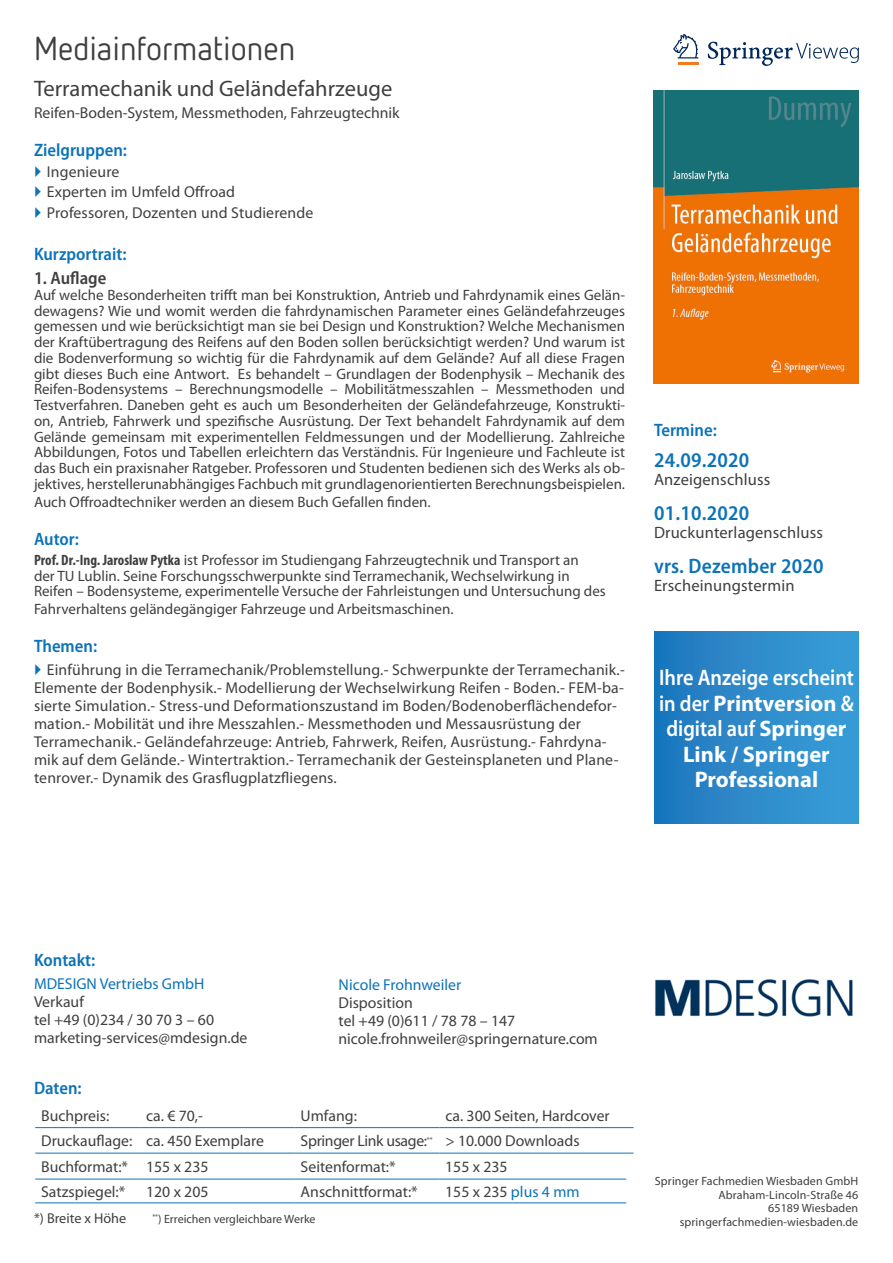
<style>
.page{position:relative;width:893px;height:1263px;background:#fff}
.page>*{position:absolute;margin:0;border:0;box-sizing:border-box;transform-origin:0 0}
.t1{font:33px "Netto OT";color:#3f3f3f}
.IN-M_streamer{font:700 22.5px/25.5px "Myriad Pro";color:#fff;text-align:center}
.Buchtitel{font:22.5px "Myriad Pro";color:#3f3f3f}
.AS_DU_ET{font:600 semi-condensed 21px "Myriad Pro";letter-spacing:.01em;color:#0c73b7}
.Zwischenüberschrift{font:600 semi-condensed 18px "Myriad Pro";color:#0c73b7}
.Fließtext{font:600 semi-condensed 18px "Myriad Pro";color:#3f3f3f}
.AS_DU_ET-2{font:16.5px "Myriad Pro";letter-spacing:.01em;color:#3f3f3f}
.Fließtext-2{font:15.75px/18px "Myriad Pro";letter-spacing:.01em;color:#3f3f3f}
.Tabelle_Daten_Seite{font:15.75px "Myriad Pro";color:#3f3f3f}
.Fließtext-3{font:15.75px "Myriad Pro";color:#0c73b7}
.Tabelle_Daten_Seite-2{font:15.75px "Myriad Pro";letter-spacing:-.02em;color:#3f3f3f}
.Fließtext-4{font:15px/15.8px "Myriad Pro";color:#3f3f3f;text-align:justify}
.Fließtext_Druckunter{font:14.25px "Myriad Pro";color:#3f3f3f}
.Fließtext-5{font:12px/13.5px "Myriad Pro";letter-spacing:.01em;color:#3f3f3f;text-align:right}
.Tabelle_Daten_Seite-3{font:7.05px "Myriad Pro";color:#3f3f3f}
.s1{font-weight:700;font-stretch:condensed}
.s2{font-weight:600}
.s3{color:#0c73b7}
</style>
<div class="page">
<hr style="left:35px;top:1179px;width:105px;height:1px;background:#0c73b7">
<hr style="left:140px;top:1179px;width:155px;height:1px;background:#0c73b7">
<hr style="left:295px;top:1179px;width:144px;height:1px;background:#0c73b7">
<hr style="left:439px;top:1179px;width:187px;height:1px;background:#0c73b7">
<hr style="left:35px;top:1202px;width:105px;height:1px;background:#0c73b7">
<hr style="left:140px;top:1202px;width:155px;height:1px;background:#0c73b7">
<hr style="left:295px;top:1202px;width:144px;height:1px;background:#0c73b7">
<hr style="left:439px;top:1202px;width:187px;height:1px;background:#0c73b7">
<svg style="left:673px;top:34px;width:25px;height:24px"></svg>
<hr style="left:678px;top:62px;width:20px;height:3px;background:#f47921">
<svg style="left:708px;top:42px;width:151px;height:24px"></svg>
<hr style="left:35px;top:1127px;width:105px;height:1px;background:#0c73b7">
<hr style="left:140px;top:1127px;width:155px;height:1px;background:#0c73b7">
<hr style="left:295px;top:1127px;width:144px;height:1px;background:#0c73b7">
<hr style="left:439px;top:1127px;width:195px;height:1px;background:#0c73b7">
<hr style="left:35px;top:1153px;width:105px;height:1px;background:#0c73b7">
<hr style="left:140px;top:1153px;width:155px;height:1px;background:#0c73b7">
<hr style="left:295px;top:1153px;width:144px;height:1px;background:#0c73b7">
<hr style="left:439px;top:1153px;width:195px;height:1px;background:#0c73b7">
<img style="left:653px;top:90px;width:205px;height:294px">
<div style="left:654px;top:632px;width:205px;height:192px;background:linear-gradient(to right,#1e77bd,#3b9fd8)"></div>
<img style="left:655px;top:979px;width:198px;height:38px">
<h1 class="t1" style="left:34px;top:28px;width:263px">Mediainformationen</h1>
<p class="Buchtitel" style="left:34px;top:76px;width:360px">Terramechanik und Geländefahrzeuge</p>
<p class="Fließtext-2" style="left:34px;top:104px;width:367px">Reifen-Boden-System, Messmethoden, Fahrzeugtechnik</p>
<p class="Zwischenüberschrift" style="left:34px;top:140px;width:95px">Zielgruppen:</p>
<p class="Fließtext-2" style="left:47px;top:163px;width:74px">Ingenieure</p>
<p class="Fließtext-2" style="left:47px;top:183px;width:190px">Experten im Umfeld Offroad</p>
<p class="Fließtext-2" style="left:47px;top:204px;width:268px">Professoren, Dozenten und Studierende</p>
<p class="Zwischenüberschrift" style="left:34px;top:244px;width:94px">Kurzportrait:</p>
<p class="Fließtext" style="left:34px;top:268px;width:74px">1. Auflage</p>
<p class="Fließtext-4" style="left:34px;top:287px;width:593px">Auf welche Besonderheiten trifft man bei Konstruktion, Antrieb und Fahrdynamik eines Gelän&shy;dewagens? Wie und womit werden die fahrdynamischen Parameter eines Geländefahrzeuges gemessen und wie berücksichtigt man sie bei Design und Konstruktion? Welche Mechanismen der Kraftübertragung des Reifens auf den Boden sollen berücksichtigt werden? Und warum ist die Bodenverformung so wichtig für die Fahrdynamik auf dem Gelände? Auf all diese Fragen gibt dieses Buch eine Antwort. Es behandelt – Grundlagen der Bodenphysik – Mechanik des Reifen-Bodensystems – Berechnungsmodelle – Mobilitätmesszahlen – Messmethoden und Testverfahren. Daneben geht es auch um Besonderheiten der Geländefahrzeuge, Konstrukti&shy;on, Antrieb, Fahrwerk und spezifische Ausrüstung. Der Text behandelt Fahrdynamik auf dem Gelände gemeinsam mit experimentellen Feldmessungen und der Modellierung. Zahlreiche Abbildungen, Fotos und Tabellen erleichtern das Verständnis. Für Ingenieure und Fachleute ist das Buch ein praxisnaher Ratgeber. Professoren und Studenten bedienen sich des Werks als ob&shy;jektives, herstellerunabhängiges Fachbuch mit grundlagenorientierten Berechnungsbeispielen.</p>
<p class="Fließtext-4" style="left:34px;top:494px;width:398px">Auch Offroadtechniker werden an diesem Buch Gefallen finden.</p>
<p class="Zwischenüberschrift" style="left:34px;top:529px;width:46px">Autor:</p>
<p class="Fließtext-4" style="left:34px;top:552px;width:573px;text-align:left"><span class="s1">Prof. Dr.-Ing. Jaroslaw Pytka</span> ist Professor im Studiengang Fahrzeugtechnik und Transport an<br>der TU Lublin. Seine Forschungsschwerpunkte sind Terramechanik, Wechselwirkung in<br>Reifen – Bodensysteme, experimentelle Versuche der Fahrleistungen und Untersuchung des</p>
<p class="Fließtext-4" style="left:34px;top:602px;width:421px">Fahrverhaltens geländegängiger Fahrzeuge und Arbeitsmaschinen.</p>
<p class="Zwischenüberschrift" style="left:34px;top:636px;width:65px">Themen:</p>
<p class="Fließtext-2" style="left:34px;top:661px;width:592px;text-indent:13px">Einführung in die Terramechanik/Problemstellung.- Schwerpunkte der Terramechanik.- Elemente der Bodenphysik.- Modellierung der Wechselwirkung Reifen - Boden.- FEM-ba&shy;sierte Simulation.- Stress-und Deformationszustand im Boden/Bodenoberflächendefor&shy;mation.- Mobilität und ihre Messzahlen.- Messmethoden und Messausrüstung der Terramechanik.- Geländefahrzeuge: Antrieb, Fahrwerk, Reifen, Ausrüstung.- Fahrdyna&shy;mik auf dem Gelände.- Wintertraktion.- Terramechanik der Gesteinsplaneten und Plane&shy;tenrover.- Dynamik des Grasflugplatzfliegens.</p>
<p class="IN-M_streamer" style="left:659px;top:665px;width:196px"><span class="s2">Ihre Anzeige erscheint in der</span> Printversion <span class="s2">&amp; digital auf</span> Springer<br>Link / Springer<br>Professional</p>
<p class="Zwischenüberschrift" style="left:654px;top:420px;width:64px">Termine:</p>
<p class="AS_DU_ET" style="left:654px;top:448px;width:97px">24.09.2020</p>
<p class="AS_DU_ET-2" style="left:654px;top:470px;width:118px">Anzeigenschluss</p>
<p class="AS_DU_ET" style="left:654px;top:501px;width:97px">01.10.2020</p>
<p class="AS_DU_ET-2" style="left:654px;top:523px;width:171px">Druckunterlagenschluss</p>
<p class="AS_DU_ET" style="left:654px;top:554px;width:171px">vrs. Dezember 2020</p>
<p class="AS_DU_ET-2" style="left:654px;top:576px;width:142px">Erscheinungstermin</p>
<p class="Zwischenüberschrift" style="left:34px;top:950px;width:63px">Kontakt:</p>
<p class="Fließtext-3" style="left:34px;top:975px;width:172px">MDESIGN Vertriebs GmbH</p>
<p class="Fließtext-2" style="left:34px;top:993px;width:51px">Verkauf</p>
<p class="Fließtext-2" style="left:34px;top:1011px;width:182px">tel +49 (0)234 / 30 70 3 – 60</p>
<p class="Fließtext-2" style="left:34px;top:1029px;width:215px">marketing-services@mdesign.de</p>
<p class="Fließtext-3" style="left:339px;top:976px;width:124px">Nicole Frohnweiler</p>
<p class="Fließtext-2" style="left:339px;top:994px;width:76px">Disposition</p>
<p class="Fließtext-2" style="left:339px;top:1012px;width:178px">tel +49 (0)611 / 78 78 – 147</p>
<p class="Fließtext-2" style="left:339px;top:1030px;width:261px">nicole.frohnweiler@springernature.com</p>
<p class="Zwischenüberschrift" style="left:34px;top:1078px;width:49px">Daten:</p>
<p class="Tabelle_Daten_Seite" style="left:41px;top:1107px;width:70px">Buchpreis:</p>
<p class="Tabelle_Daten_Seite" style="left:146px;top:1107px;width:58px">ca. € 70,-</p>
<p class="Tabelle_Daten_Seite" style="left:301px;top:1107px;width:58px">Umfang:</p>
<p class="Tabelle_Daten_Seite" style="left:445px;top:1107px;width:166px">ca. 300 Seiten, Hardcover</p>
<p class="Tabelle_Daten_Seite" style="left:41px;top:1132px;width:93px">Druckauflage:</p>
<p class="Tabelle_Daten_Seite" style="left:146px;top:1132px;width:119px">ca. 450 Exemplare</p>
<p class="Tabelle_Daten_Seite-2" style="left:301px;top:1132px;width:128px">Springer Link usage:</p>
<p class="Tabelle_Daten_Seite-3" style="left:427px;top:1136px;width:7px">**</p>
<p class="Tabelle_Daten_Seite" style="left:445px;top:1132px;width:136px">&gt; 10.000 Downloads</p>
<p class="Tabelle_Daten_Seite" style="left:41px;top:1158px;width:88px">Buchformat:*</p>
<p class="Tabelle_Daten_Seite" style="left:146px;top:1158px;width:64px">155 x 235</p>
<p class="Tabelle_Daten_Seite" style="left:301px;top:1158px;width:97px">Seitenformat:*</p>
<p class="Tabelle_Daten_Seite" style="left:445px;top:1158px;width:64px">155 x 235</p>
<p class="Tabelle_Daten_Seite" style="left:41px;top:1183px;width:86px">Satzspiegel:*</p>
<p class="Tabelle_Daten_Seite" style="left:146px;top:1183px;width:64px">120 x 205</p>
<p class="Tabelle_Daten_Seite" style="left:301px;top:1183px;width:119px">Anschnittformat:*</p>
<p class="Tabelle_Daten_Seite" style="left:445px;top:1183px;width:136px">155 x 235 <span class="s3">plus 4 mm</span></p>
<p class="Fließtext_Druckunter" style="left:34px;top:1211px;width:94px">*) Breite x Höhe</p>
<p class="Fließtext-5" style="left:152px;top:1212px;width:165px"><sup>**</sup>) Erreichen vergleichbare Werke</p>
<p class="Fließtext-5" style="left:655px;top:1175px;width:205px">Springer Fachmedien Wiesbaden GmbH<br>Abraham-Lincoln-Straße 46<br>65189 Wiesbaden springerfachmedien-wiesbaden.de</p>
</div>
